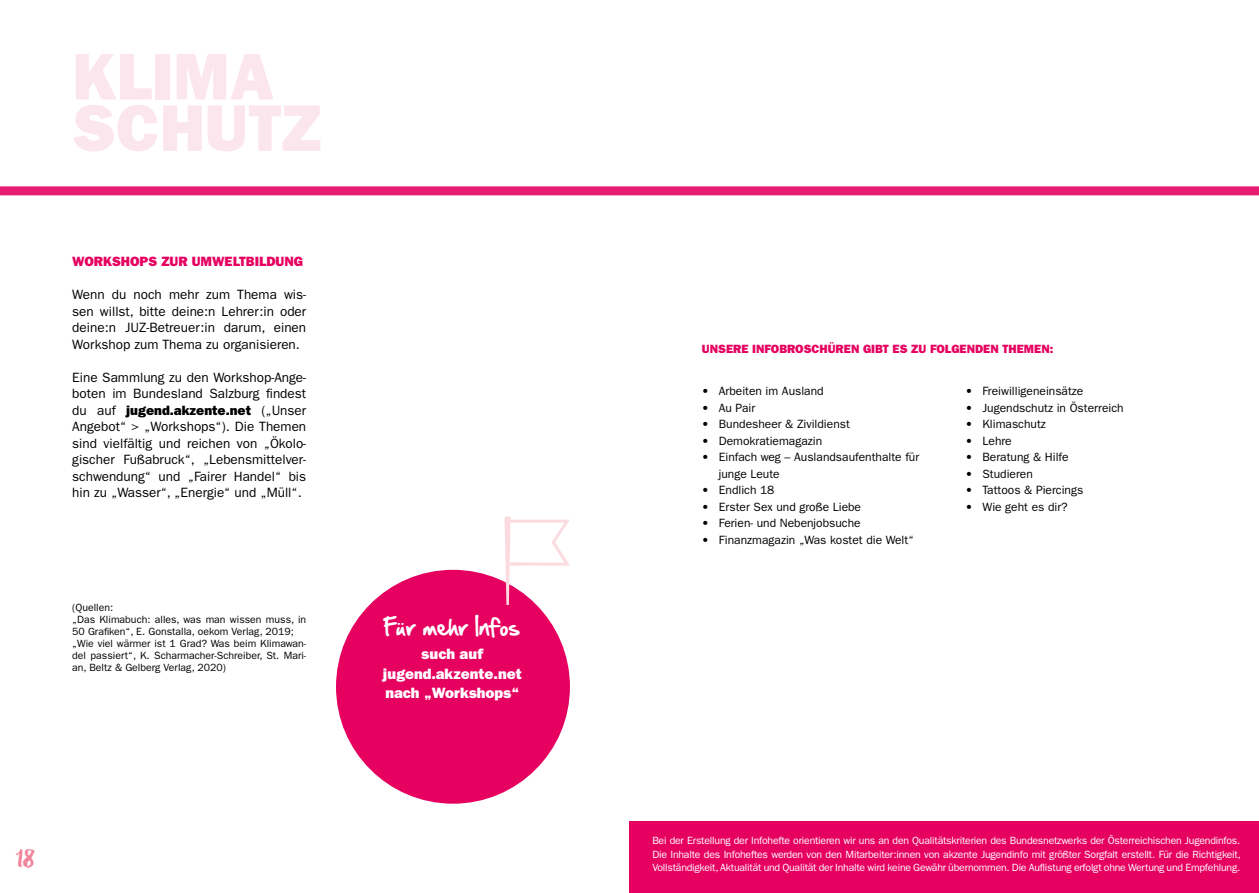
<style>
.page{position:relative;width:1259px;height:893px;background:#fff}
.page>*{position:absolute;margin:0;border:0;box-sizing:border-box;transform-origin:0 0}
.t1{font:66.15px/51.4px "ITC Franklin Gothic Std Hvy";color:#fce6ed}
.t2{font:38.4px "Debby";color:#f0869c}
.t3{font:21px "Hand Of Sean";letter-spacing:.02em;color:#fff}
.t4{font:15px/19.5px "ITC Franklin Gothic Std Hvy";color:#fff;text-align:center}
.t5{font:13.5px/16.5px "ITC Franklin Gothic Std";color:#000;text-align:justify}
.t6{font:13.5px "ITC Franklin Gothic Std Hvy";color:#000}
.t7{font:13.5px "ITC Franklin Gothic Std Hvy";color:#e60060}
.t8{font:12px/16.5px "ITC Franklin Gothic Std";color:#000}
.t9{font:12px "ITC Franklin Gothic Std Hvy";color:#e60060}
.t10{font:10.5px/13.5px "ITC Franklin Gothic Std";letter-spacing:-.02em;color:#fff;text-align:justify}
.t11{font:10.5px/12px "ITC Franklin Gothic Std";color:#000}
.s1{font-family:"ITC Franklin Gothic Std"}
.s2{font-family:"ITC Franklin Gothic Std Hvy"}
</style>
<div class="page">
<svg style="left:0;top:186px;width:1259px;height:9px;background:#e72577"></svg>
<div style="left:629px;top:822px;width:630px;height:71px;background:#e60060"></div>
<div style="left:336px;top:570px;width:234px;height:234px;background:#e60060;border-radius:50%"></div>
<svg style="left:504px;top:516px;width:66px;height:89px"></svg>
<h1 class="t1" style="left:72px;top:51px;width:250px">KLIMA<br>SCHUTZ</h1>
<p class="t7" style="left:72px;top:254px;width:232px">WORKSHOPS ZUR UMWELTBILDUNG</p>
<p class="t5" style="left:72px;top:286px;width:235px">Wenn du noch mehr zum Thema wis&shy;sen willst, bitte deine:n Lehrer:in oder deine:n JUZ-Betreuer:in darum, einen Workshop zum Thema zu organisieren.</p>
<p class="t5" style="left:72px;top:369px;width:235px">Eine Sammlung zu den Workshop-Ange&shy;boten im Bundesland Salzburg findest</p>
<p class="t6" style="left:72px;top:402px;width:235px"><span class="s1">du auf</span> jugend.akzente.net <span class="s1">(„Unser</span></p>
<p class="t5" style="left:72px;top:418px;width:235px">Angebot“ &gt; „Workshops“). Die Themen sind vielfältig und reichen von „Ökolo&shy;gischer Fußabruck“, „Lebensmittelver&shy;schwendung“ und „Fairer Handel“ bis hin zu „Wasser“, „Energie“ und „Müll“.</p>
<p class="t11" style="left:72px;top:602px;width:235px">(Quellen:<br>„Das Klimabuch: alles, was man wissen muss, in 50 Grafiken“, E. Gonstalla, oekom Verlag, 2019; „Wie viel wärmer ist 1 Grad? Was beim Klimawan&shy;del passiert“, K. Scharmacher-Schreiber, St. Mari&shy;an, Beltz &amp; Gelberg Verlag, 2020)</p>
<h3 class="t3" style="left:385px;top:608px;width:136px">Für mehr Infos</h3>
<p class="t4" style="left:383px;top:644px;width:140px">such auf jugend.akzente.net nach „Workshops“</p>
<h2 class="t2" style="left:17px;top:830px;width:19px">18</h2>
<p class="t9" style="left:702px;top:341px;width:353px">UNSERE INFOBROSCHÜREN GIBT ES ZU FOLGENDEN THEMEN:</p>
<p class="t8" style="left:702px;top:383px;width:123px"><span class="s2">•</span> Arbeiten im Ausland</p>
<p class="t8" style="left:702px;top:399px;width:55px"><span class="s2">•</span> Au Pair</p>
<p class="t8" style="left:702px;top:416px;width:150px"><span class="s2">•</span> Bundesheer &amp; Zivildienst</p>
<p class="t8" style="left:702px;top:432px;width:122px"><span class="s2">•</span> Demokratiemagazin</p>
<p class="t8" style="left:719px;top:449px;width:202px;text-indent:-17px"><span class="s2">•</span> Einfach weg – Auslandsaufenthalte für junge Leute</p>
<p class="t8" style="left:702px;top:482px;width:74px"><span class="s2">•</span> Endlich 18</p>
<p class="t8" style="left:702px;top:498px;width:161px"><span class="s2">•</span> Erster Sex und große Liebe</p>
<p class="t8" style="left:702px;top:515px;width:160px"><span class="s2">•</span> Ferien- und Nebenjobsuche</p>
<p class="t8" style="left:702px;top:531px;width:214px"><span class="s2">•</span> Finanzmagazin „Was kostet die Welt“</p>
<p class="t8" style="left:965px;top:383px;width:119px"><span class="s2">•</span> Freiwilligeneinsätze</p>
<p class="t8" style="left:965px;top:399px;width:160px"><span class="s2">•</span> Jugendschutz in Österreich</p>
<p class="t8" style="left:965px;top:416px;width:82px"><span class="s2">•</span> Klimaschutz</p>
<p class="t8" style="left:965px;top:432px;width:48px"><span class="s2">•</span> Lehre</p>
<p class="t8" style="left:965px;top:449px;width:105px"><span class="s2">•</span> Beratung &amp; Hilfe</p>
<p class="t8" style="left:965px;top:465px;width:69px"><span class="s2">•</span> Studieren</p>
<p class="t8" style="left:965px;top:482px;width:119px"><span class="s2">•</span> Tattoos &amp; Piercings</p>
<p class="t8" style="left:965px;top:498px;width:104px"><span class="s2">•</span> Wie geht es dir?</p>
<p class="t10" style="left:652px;top:834px;width:590px">Bei der Erstellung der Infohefte orientieren wir uns an den Qualitätskriterien des Bundesnetzwerks der Österreichischen Jugendinfos.<br>Die Inhalte des Infoheftes werden von den Mitarbeiter:innen von akzente Jugendinfo mit größter Sorgfalt erstellt. Für die Richtigkeit, Vollständigkeit, Aktualität und Qualität der Inhalte wird keine Gewähr übernommen. Die Auflistung erfolgt ohne Wertung und Empfehlung.</p>
</div>
